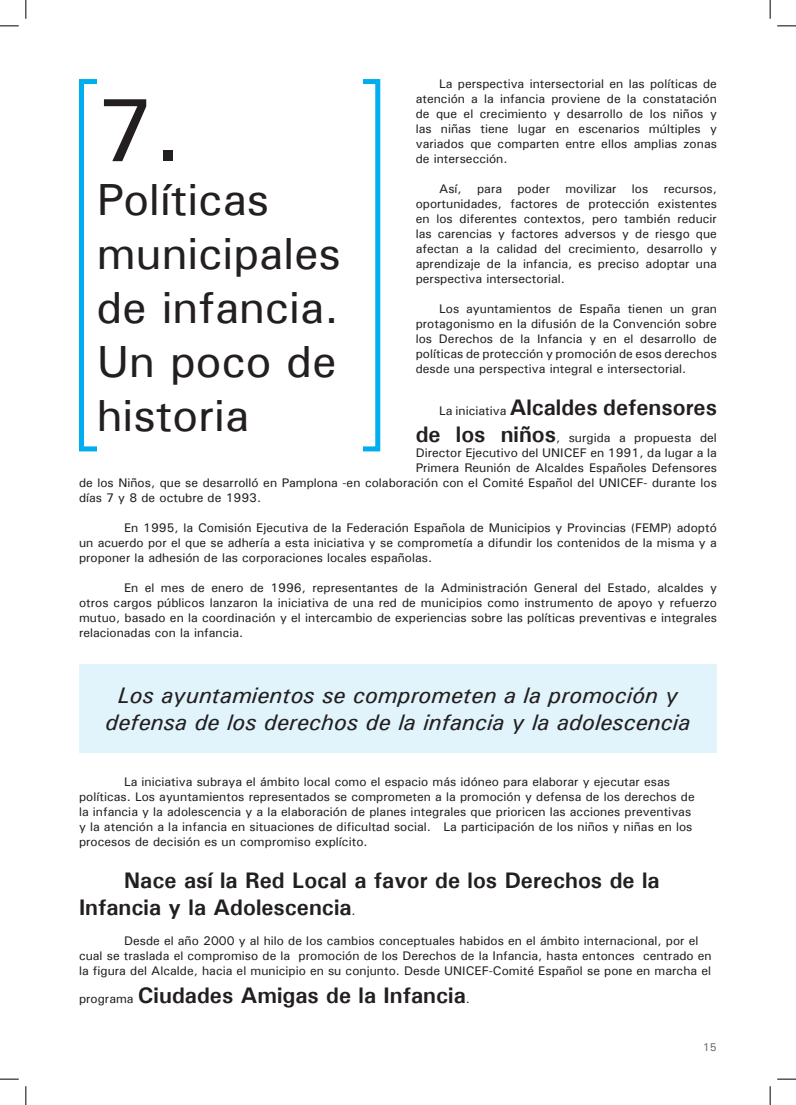
<style>
.page{position:relative;width:796px;height:1105px;background:#fff}
.page>*{position:absolute;margin:0;border:0;box-sizing:border-box;transform-origin:0 0}
.t1{font:90px "Univers";color:#231f20}
.t2{font:45px/54px "Univers";color:#231f20}
.t3{font:700 22.5px/27px "Univers";color:#231f20}
.t4{font:italic 22.5px/27px "Univers";color:#231f20;text-align:center}
.t5{font:12.5px/15px "Univers";color:#231f20;text-align:justify}
.t6{font:11.25px "Univers";color:#6c6d70}
.s1{font-weight:400;font-size:12.5px}
.s2{font-weight:700;font-size:22.5px}
</style>
<div class="page">
<div style="left:79px;top:79px;width:301px;height:372px;border:5px solid #00aeef"></div>
<div style="left:97px;top:79px;width:265px;height:372px;background:#fff"></div>
<div style="left:79px;top:664px;width:638px;height:88px;background:#e1f4fc"></div>
<svg style="left:0;top:25px;width:19px;height:2px"></svg>
<svg style="left:777px;top:25px;width:19px;height:2px"></svg>
<svg style="left:0;top:1078px;width:19px;height:1px"></svg>
<svg style="left:777px;top:1078px;width:19px;height:1px"></svg>
<svg style="left:25px;top:0;width:2px;height:19px"></svg>
<svg style="left:25px;top:1086px;width:2px;height:18px"></svg>
<svg style="left:769px;top:0;width:2px;height:19px"></svg>
<svg style="left:769px;top:1086px;width:2px;height:18px"></svg>
<p class="t5" style="left:416px;top:76px;width:303px;text-indent:23px">La perspectiva intersectorial en las políticas de atención a la infancia proviene de la constatación de que el crecimiento y desarrollo de los niños y las niñas tiene lugar en escenarios múltiples y variados que comparten entre ellos amplias zonas de intersección.</p>
<p class="t5" style="left:416px;top:181px;width:303px;text-indent:23px">Así, para poder movilizar los recursos, oportunidades, factores de protección existentes en los diferentes contextos, pero también reducir las carencias y factores adversos y de riesgo que afectan a la calidad del crecimiento, desarrollo y aprendizaje de la infancia, es preciso adoptar una perspectiva intersectorial.</p>
<p class="t5" style="left:416px;top:301px;width:303px;text-indent:23px">Los ayuntamientos de España tienen un gran protagonismo en la difusión de la Convención sobre los Derechos de la Infancia y en el desarrollo de políticas de protección y promoción de esos derechos desde una perspectiva integral e intersectorial.</p>
<h3 class="t3" style="left:439px;top:393px;width:279px"><span class="s1">La iniciativa</span> Alcaldes defensores</h3>
<p class="t5" style="left:416px;top:430px;width:303px"><span class="s2">de los niños</span>, surgida a propuesta del</p>
<p class="t5" style="left:416px;top:445px;width:303px">Director Ejecutivo del UNICEF en 1991, da lugar a la</p>
<p class="t5" style="left:416px;top:460px;width:303px">Primera Reunión de Alcaldes Españoles Defensores</p>
<p class="t5" style="left:79px;top:475px;width:639px">de los Niños, que se desarrolló en Pamplona -en colaboración con el Comité Español del UNICEF- durante los</p>
<p class="t5" style="left:79px;top:490px;width:184px">días 7 y 8 de octubre de 1993.</p>
<p class="t5" style="left:79px;top:520px;width:639px;text-indent:45px">En 1995, la Comisión Ejecutiva de la Federación Española de Municipios y Provincias (FEMP) adoptó un acuerdo por el que se adhería a esta iniciativa y se comprometía a difundir los contenidos de la misma y a proponer la adhesión de las corporaciones locales españolas.</p>
<p class="t5" style="left:79px;top:580px;width:639px;text-indent:45px">En el mes de enero de 1996, representantes de la Administración General del Estado, alcaldes y otros cargos públicos lanzaron la iniciativa de una red de municipios como instrumento de apoyo y refuerzo mutuo, basado en la coordinación y el intercambio de experiencias sobre las políticas preventivas e integrales relacionadas con la infancia.</p>
<h1 class="t1" style="left:97px;top:74px;width:88px">7.</h1>
<h2 class="t2" style="left:97px;top:172px;width:246px">Políticas municipales de infancia.<br>Un poco de historia</h2>
<h3 class="t4" style="left:105px;top:681px;width:586px">Los ayuntamientos se comprometen a la promoción y defensa de los derechos de la infancia y la adolescencia</h3>
<p class="t5" style="left:79px;top:774px;width:617px;text-align:left;text-indent:45px">La iniciativa subraya el ámbito local como el espacio más idóneo para elaborar y ejecutar esas políticas. Los ayuntamientos representados se comprometen a la promoción y defensa de los derechos de la infancia y la adolescencia y a la elaboración de planes integrales que prioricen las acciones preventivas y la atención a la infancia en situaciones de dificultad social. La participación de los niños y niñas en los procesos de decisión es un compromiso explícito.</p>
<h3 class="t3" style="left:79px;top:866px;width:582px;text-indent:45px">Nace así la Red Local a favor de los Derechos de la<br>Infancia y la Adolescencia<span class="s1">.</span></h3>
<p class="t5" style="left:79px;top:933px;width:634px;text-align:left;text-indent:45px">Desde el año 2000 y al hilo de los cambios conceptuales habidos en el ámbito internacional, por el cual se traslada el compromiso de la promoción de los Derechos de la Infancia, hasta entonces centrado en la figura del Alcalde, hacia el municipio en su conjunto. Desde UNICEF-Comité Español se pone en marcha el</p>
<h3 class="t3" style="left:79px;top:980px;width:392px"><span class="s1">programa</span> Ciudades Amigas de la Infancia<span class="s1">.</span></h3>
<p class="t6" style="left:703px;top:1040px;width:16px">15</p>
</div>
